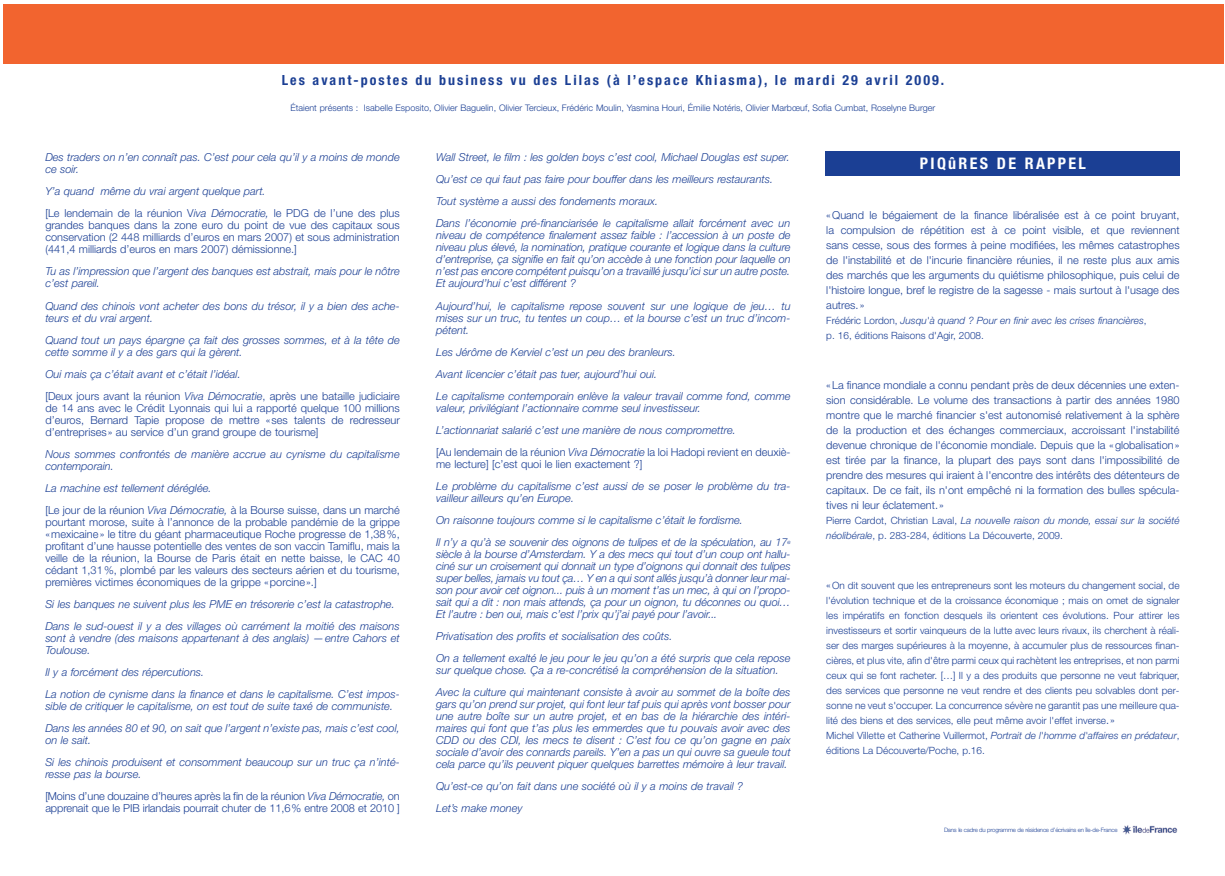
<style>
.page{position:relative;width:1225px;height:876px;background:#fff}
.page>*{position:absolute;margin:0;border:0;box-sizing:border-box;transform-origin:0 0}
.t1{font:700 condensed 16px "Helvetica Neue";letter-spacing:.145em;color:#fff}
.t2{font:700 condensed 14px "Helvetica Neue";letter-spacing:.145em;color:#1b3f94}
.t3{font:italic 300 11px/12px "Helvetica Neue";color:#1b3f94}
.t4{font:300 11px/15px "Helvetica Neue";color:#1b3f94;text-align:justify}
.t5{font:300 10px/15px "Helvetica Neue";color:#1b3f94}
.t6{font:300 9px "Helvetica Neue";color:#1b3f94}
.t7{font:300 6px "Helvetica Neue";letter-spacing:-.03em;color:#1b3f94}
.s1{font-style:normal}
.s2{font-style:italic}
.s3{font-size:11px}
</style>
<div class="page">
<div style="left:825px;top:151px;width:354px;height:24px;background:#1b3f94"></div>
<div style="left:3px;top:5px;width:1220px;height:59px;background:#f2642f"></div>
<img style="left:1122px;top:825px;width:56px;height:10px">
<p class="t2" style="left:282px;top:72px;width:664px">Les avant-postes du business vu des Lilas (à l’espace Khiasma), le mardi 29 avril 2009.</p>
<p class="t6" style="left:290px;top:102px;width:646px">Étaient présents : Isabelle Esposito, Olivier Baguelin, Olivier Tercieux, Frédéric Moulin, Yasmina Houri, Émilie Notéris, Olivier Marbœuf, Sofia Cumbat, Roselyne Burger</p>
<p class="t3" style="left:45px;top:151px;width:356px">Des traders on n’en connaît pas. C’est pour cela qu’il y a moins de monde ce soir.</p>
<p class="t3" style="left:45px;top:180px;width:356px;line-height:22px">Y’a quand même du vrai argent quelque part.<br><span class="s1">[Le lendemain de la réunion V</span>iva Démocratie, <span class="s1">le PDG de l’une des plus</span></p>
<p class="t4" style="left:45px;top:219px;width:356px;line-height:12px">grandes banques dans la zone euro du point de vue des capitaux sous conservation (2 448 milliards d’euros en mars 2007) et sous administration (441,4 milliards d’euros en mars 2007) démissionne.]</p>
<p class="t3" style="left:45px;top:265px;width:356px">Tu as l’impression que l’argent des banques est abstrait, mais pour le nôtre c’est pareil.</p>
<p class="t3" style="left:45px;top:299px;width:356px">Quand des chinois vont acheter des bons du trésor, il y a bien des ache&shy;teurs et du vrai argent.</p>
<p class="t3" style="left:45px;top:333px;width:356px">Quand tout un pays épargne ça fait des grosses sommes, et à la tête de cette somme il y a des gars qui la gèrent.</p>
<p class="t3" style="left:45px;top:362px;width:356px;line-height:22px">Oui mais ça c’était avant et c’était l’idéal.<br><span class="s1">[Deux jours avant la réunion</span> Viva Démocratie<span class="s1">, après une bataille judiciaire</span></p>
<p class="t4" style="left:45px;top:401px;width:356px;line-height:12px">de 14 ans avec le Crédit Lyonnais qui lui a rapporté quelque 100 millions d’euros, Bernard Tapie propose de mettre «ses talents de redresseur d’entreprises» au service d’un grand groupe de tourisme]</p>
<p class="t3" style="left:45px;top:447px;width:356px">Nous sommes confrontés de manière accrue au cynisme du capitalisme contemporain.</p>
<p class="t4" style="left:45px;top:476px;width:356px;line-height:22px"><span class="s2">La machine est tellement déréglée.<br></span>[Le jour de la réunion <span class="s2">Viva Démocratie,</span> à la Bourse suisse, dans un marché</p>
<p class="t4" style="left:45px;top:515px;width:356px;line-height:12px">pourtant morose, suite à l’annonce de la probable pandémie de la grippe «mexicaine» le titre du géant pharmaceutique Roche progresse de 1,38%, profitant d’une hausse potentielle des ventes de son vaccin Tamiflu, mais la veille de la réunion, la Bourse de Paris était en nette baisse, le CAC 40 cédant 1,31%, plombé par les valeurs des secteurs aérien et du tourisme, premières victimes économiques de la grippe «porcine».]</p>
<p class="t3" style="left:45px;top:592px;width:356px;line-height:22px">Si les banques ne suivent plus les PME en trésorerie c’est la catastrophe.<br>Dans le sud-ouest il y a des villages où carrément la moitié des maisons</p>
<p class="t3" style="left:45px;top:631px;width:356px">sont à vendre (des maisons appartenant à des anglais) —entre Cahors et<br>Toulouse.</p>
<p class="t3" style="left:45px;top:660px;width:356px;line-height:22px">Il y a forcément des répercutions.<br>La notion de cynisme dans la finance et dans le capitalisme. C’est impos-</p>
<p class="t3" style="left:45px;top:694px;width:356px;line-height:22px">sible de critiquer le capitalisme, on est tout de suite taxé de communiste.<br>Dans les années 80 et 90, on sait que l’argent n’existe pas, mais c’est cool,</p>
<p class="t3" style="left:45px;top:728px;width:356px;line-height:22px">on le sait.<br>Si les chinois produisent et consomment beaucoup sur un truc ça n’inté-</p>
<p class="t4" style="left:45px;top:762px;width:356px;line-height:22px"><span class="s2">resse pas la bourse.<br></span>[Moins d’une douzaine d’heures après la fin de la réunion <span class="s2">Viva Démocratie,</span> on</p>
<p class="t4" style="left:45px;top:800px;width:356px">apprenait que le PIB irlandais pourrait chuter de 11,6% entre 2008 et 2010 ]</p>
<p class="t3" style="left:436px;top:146px;width:355px;line-height:22px">Wall Street, le film : les golden boys c’est cool, Michael Douglas est super.<br>Qu’est ce qui faut pas faire pour bouffer dans les meilleurs restaurants.<br>Tout système a aussi des fondements moraux.<br>Dans l’économie pré-financiarisée le capitalisme allait forcément avec un</p>
<p class="t3" style="left:436px;top:229px;width:356px;text-align:justify">niveau de compétence finalement assez faible : l’accession à un poste de niveau plus élevé, la nomination, pratique courante et logique dans la culture d’entreprise, ça signifie en fait qu’on accède à une fonction pour laquelle on n’est pas encore compétent puisqu’on a travaillé jusqu’ici sur un autre poste.<br>Et aujourd’hui c’est différent ?</p>
<p class="t3" style="left:436px;top:299px;width:356px;text-align:justify">Aujourd’hui, le capitalisme repose souvent sur une logique de jeu… tu mises sur un truc, tu tentes un coup… et la bourse c’est un truc d’incom&shy;pétent.</p>
<p class="t3" style="left:436px;top:340px;width:356px;line-height:22px">Les Jérôme de Kerviel c’est un peu des branleurs.<br>Avant licencier c’était pas tuer, aujourd’hui oui.<br>Le capitalisme contemporain enlève la valeur travail comme fond, comme</p>
<p class="t3" style="left:436px;top:396px;width:356px;line-height:22px">valeur, privilégiant l’actionnaire comme seul investisseur.<br>L’actionnariat salarié c’est une manière de nous compromettre.<br><span class="s1">[Au lendemain de la réunion</span> Viva Démocratie <span class="s1">la loi Hadopi revient en deuxiè-</span></p>
<p class="t4" style="left:436px;top:456px;width:208px">me lecture] [c’est quoi le lien exactement ?]</p>
<p class="t3" style="left:436px;top:479px;width:356px">Le problème du capitalisme c’est aussi de se poser le problème du tra&shy;vailleur ailleurs qu’en Europe.</p>
<p class="t3" style="left:436px;top:508px;width:356px;line-height:22px">On raisonne toujours comme si le capitalisme c’était le fordisme.<br>Il n’y a qu’à se souvenir des oignons de tulipes et de la spéculation, au 17<sup>e</sup></p>
<p class="t3" style="left:436px;top:547px;width:356px;text-align:justify">siècle à la bourse d’Amsterdam. Y a des mecs qui tout d’un coup ont hallu&shy;ciné sur un croisement qui donnait un type d’oignons qui donnait des tulipes super belles, jamais vu tout ça… Y en a qui sont allés jusqu’à donner leur mai&shy;son pour avoir cet oignon... puis à un moment t’as un mec, à qui on l’propo&shy;sait qui a dit : non mais attends, ça pour un oignon, tu déconnes ou quoi… Et l’autre : ben oui, mais c’est l’prix qu’j’ai payé pour l’avoir...</p>
<p class="t3" style="left:436px;top:624px;width:356px;line-height:22px">Privatisation des profits et socialisation des coûts.<br>On a tellement exalté le jeu pour le jeu qu’on a été surpris que cela repose</p>
<p class="t3" style="left:436px;top:658px;width:356px;line-height:22px">sur quelque chose. Ça a re-concrétisé la compréhension de la situation.<br>Avec la culture qui maintenant consiste à avoir au sommet de la boîte des</p>
<p class="t3" style="left:436px;top:697px;width:356px;text-align:justify">gars qu’on prend sur projet, qui font leur taf puis qui après vont bosser pour une autre boîte sur un autre projet, et en bas de la hiérarchie des intéri&shy;maires qui font que t’as plus les emmerdes que tu pouvais avoir avec des CDD ou des CDI, les mecs te disent : C’est fou ce qu’on gagne en paix sociale d’avoir des connards pareils. Y’en a pas un qui ouvre sa gueule tout cela parce qu’ils peuvent piquer quelques barrettes mémoire à leur travail.</p>
<p class="t3" style="left:436px;top:774px;width:308px;line-height:22px">Qu’est-ce qu’on fait dans une société où il y a moins de travail ?<br>Let’s make money</p>
<h1 class="t1" style="left:920px;top:154px;width:167px">PIQûRES DE RAPPEL</h1>
<p class="t4" style="left:826px;top:208px;width:355px">«Quand le bégaiement de la finance libéralisée est à ce point bruyant, la compulsion de répétition est à ce point visible, et que reviennent sans cesse, sous des formes à peine modifiées, les mêmes catastrophes de l'instabilité et de l'incurie financière réunies, il ne reste plus aux amis des marchés que les arguments du quiétisme philosophique, puis celui de l'histoire longue, bref le registre de la sagesse - mais surtout à l'usage des autres.»</p>
<p class="t5" style="left:826px;top:313px;width:322px">Frédéric Lordon, <span class="s2">Jusqu'à quand ? Pour en finir avec les crises financières</span>, p. 16, éditions Raisons d'Agir, 2008.</p>
<p class="t4" style="left:826px;top:378px;width:355px">«La finance mondiale a connu pendant près de deux décennies une exten&shy;sion considérable. Le volume des transactions à partir des années 1980 montre que le marché financier s'est autonomisé relativement à la sphère de la production et des échanges commerciaux, accroissant l'instabilité devenue chronique de l'économie mondiale. Depuis que la «globalisation» est tirée par la finance, la plupart des pays sont dans l'impossibilité de prendre des mesures qui iraient à l'encontre des intérêts des détenteurs de capitaux. De ce fait, ils n'ont empêché ni la formation des bulles spécula&shy;tives ni leur éclatement.»</p>
<p class="t5" style="left:826px;top:513px;width:355px">Pierre Cardot, Christian Laval, <span class="s2">La nouvelle raison du monde, essai sur la société néolibérale</span>, p. 283-284, éditions La Découverte, 2009.</p>
<p class="t5" style="left:826px;top:578px;width:355px"><span class="s3">«</span>On dit souvent que les entrepreneurs sont les moteurs du changement social, de l'évolution technique et de la croissance économique ; mais on omet de signaler les impératifs en fonction desquels ils orientent ces évolutions. Pour attirer les investisseurs et sortir vainqueurs de la lutte avec leurs rivaux, ils cherchent à réali&shy;ser des marges supérieures à la moyenne, à accumuler plus de ressources finan&shy;cières, et plus vite, afin d'être parmi ceux qui rachètent les entreprises, et non parmi ceux qui se font racheter. […] Il y a des produits que personne ne veut fabriquer, des services que personne ne veut rendre et des clients peu solvables dont per&shy;sonne ne veut s'occuper. La concurrence sévère ne garantit pas une meilleure qua&shy;lité des biens et des services, elle peut même avoir l'effet inverse<span class="s3">.»<br></span>Michel Villette et Catherine Vuillermot, <span class="s2">Portrait de l'homme d'affaires en prédateur</span>, éditions La Découverte/Poche, p.16.</p>
<p class="t7" style="left:944px;top:826px;width:175px">Dans le cadre du programme de résidence d’écrivains en île-de-France</p>
</div>
